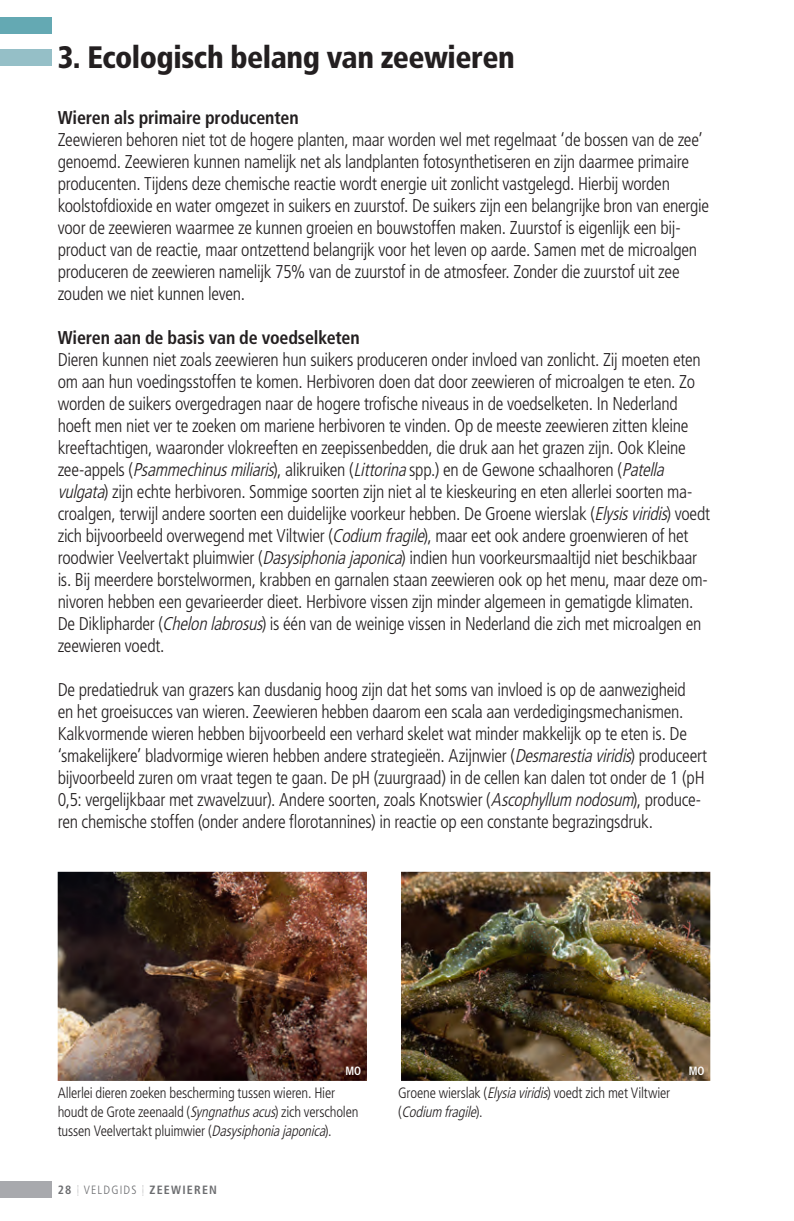
<style>
.page{position:relative;width:794px;height:1221px;background:#fff}
.page>*{position:absolute;margin:0;border:0;box-sizing:border-box;transform-origin:0 0}
.t1{font:900 condensed 31px "Frutiger LT Std";letter-spacing:-.02em;color:#231f20}
.t2{font:300 condensed 18.4px/22px "Frutiger LT Std";letter-spacing:-.015em;color:#231f20}
.t3{font:700 condensed 18.4px "Frutiger LT Std";letter-spacing:-.01em;color:#231f20}
.t4{font:300 condensed 15px/19px "Frutiger LT Std";letter-spacing:-.015em;color:#231f20}
.t5{font:700 condensed 12px "Frutiger LT Std";letter-spacing:.1em;color:#6c6d70}
.t6{font:700 condensed 12px "Frutiger LT Std";color:#fff;scale:.9 1}
.s1{font-style:italic}
.s2{font-family:"Dotline";font-weight:400;font-stretch:normal}
.s3{font-weight:300}
</style>
<div class="page">
<div style="left:0;top:1181px;width:52px;height:16px;background:#a8a9ad"></div>
<div style="left:0;top:18px;width:52px;height:16px;background:#64a9b3"></div>
<div style="left:0;top:50px;width:52px;height:16px;background:#95bfc7"></div>
<img style="left:401px;top:872px;width:309px;height:209px">
<img style="left:58px;top:872px;width:309px;height:209px">
<img style="left:344px;top:1065px;width:20px;height:13px">
<img style="left:687px;top:1065px;width:20px;height:13px">
<h1 class="t1" style="left:58px;top:38px;width:458px">3. Ecologisch belang van zeewieren</h1>
<p class="t3" style="left:58px;top:106px;width:242px">Wieren als primaire producenten</p>
<p class="t2" style="left:58px;top:129px;width:652px">Zeewieren behoren niet tot de hogere planten, maar worden wel met regelmaat ‘de bossen van de zee’ genoemd. Zeewieren kunnen namelijk net als landplanten fotosynthetiseren en zijn daarmee primaire producenten. Tijdens deze chemische reactie wordt energie uit zonlicht vastgelegd. Hierbij worden koolstofdioxide en water omgezet in suikers en zuurstof. De suikers zijn een belangrijke bron van energie voor de zeewieren waarmee ze kunnen groeien en bouwstoffen maken. Zuurstof is eigenlijk een bij&shy;product van de reactie, maar ontzettend belangrijk voor het leven op aarde. Samen met de microalgen produceren de zeewieren namelijk 75% van de zuurstof in de atmosfeer. Zonder die zuurstof uit zee zouden we niet kunnen leven.</p>
<p class="t3" style="left:58px;top:326px;width:303px">Wieren aan de basis van de voedselketen</p>
<p class="t2" style="left:58px;top:348px;width:653px">Dieren kunnen niet zoals zeewieren hun suikers produceren onder invloed van zonlicht. Zij moeten eten om aan hun voedingsstoffen te komen. Herbivoren doen dat door zeewieren of microalgen te eten. Zo worden de suikers overgedragen naar de hogere trofische niveaus in de voedselketen. In Nederland hoeft men niet ver te zoeken om mariene herbivoren te vinden. Op de meeste zeewieren zitten kleine kreeftachtigen, waaronder vlokreeften en zeepissenbedden, die druk aan het grazen zijn. Ook Kleine zee-appels (<span class="s1">Psammechinusmiliaris</span>), alikruiken (<span class="s1">Littorina</span>spp.) en de Gewone schaalhoren (<span class="s1">Patella vulgata</span>) zijn echte herbivoren. Sommige soorten zijn niet al te kieskeuring en eten allerlei soorten ma&shy;croalgen, terwijl andere soorten een duidelijke voorkeur hebben. De Groene wierslak (<span class="s1">Elysisviridis</span>) voedt zich bijvoorbeeld overwegend met Viltwier (<span class="s1">Codium fragile</span>), maar eet ook andere groenwieren of het roodwier Veelvertakt pluimwier (<span class="s1">Dasysiphoniajaponica</span>) indien hun voorkeursmaaltijd niet beschikbaar is. Bij meerdere borstelwormen, krabben en garnalen staan zeewieren ook op het menu, maar deze om&shy;nivoren hebben een gevarieerder dieet. Herbivore vissen zijn minder algemeen in gematigde klimaten.<br>De Diklipharder (<span class="s1">Chelonlabrosus</span>) is één van de weinige vissen in Nederland die zich met microalgen en zeewieren voedt.</p>
<p class="t2" style="left:58px;top:679px;width:650px">De predatiedruk van grazers kan dusdanig hoog zijn dat het soms van invloed is op de aanwezigheid<br>en het groeisucces van wieren. Zeewieren hebben daarom een scala aan verdedigingsmechanismen.<br>Kalkvormende wieren hebben bijvoorbeeld een verhard skelet wat minder makkelijk op te eten is. De ‘smakelijkere’ bladvormige wieren hebben andere strategieën. Azijnwier (<span class="s1">Desmarestiaviridis</span>) produceert bijvoorbeeld zuren om vraat tegen te gaan. De pH (zuurgraad) in de cellen kan dalen tot onder de 1 (pH 0,5: vergelijkbaar met zwavelzuur). Andere soorten, zoals Knotswier (<span class="s1">Ascophyllum nodosum</span>), produce&shy;ren chemische stoffen (onder andere florotannines) in reactie op een constante begrazingsdruk.</p>
<p class="t6" style="left:345px;top:1064px;width:19px">MO</p>
<p class="t6" style="left:688px;top:1064px;width:19px">MO</p>
<p class="t4" style="left:58px;top:1083px;width:302px">Allerlei dieren zoeken bescherming tussen wieren. Hier houdt de Grote zeenaald (<span class="s1">Syngnathusacus</span>) zich verscholen tussen Veelvertakt pluimwier (<span class="s1">Dasysiphoniajaponica</span>).</p>
<p class="t5" style="left:58px;top:1182px;width:161px">28 <span class="s2">|</span> <span class="s3">VELDGIDS</span> <span class="s2">|</span> ZEEWIEREN</p>
<p class="t4" style="left:398px;top:1083px;width:273px">Groene wierslak (<span class="s1">Elysiaviridis</span>) voedt zich met Viltwier ( <span class="s1">Codium fragile</span>) .</p>
</div>
